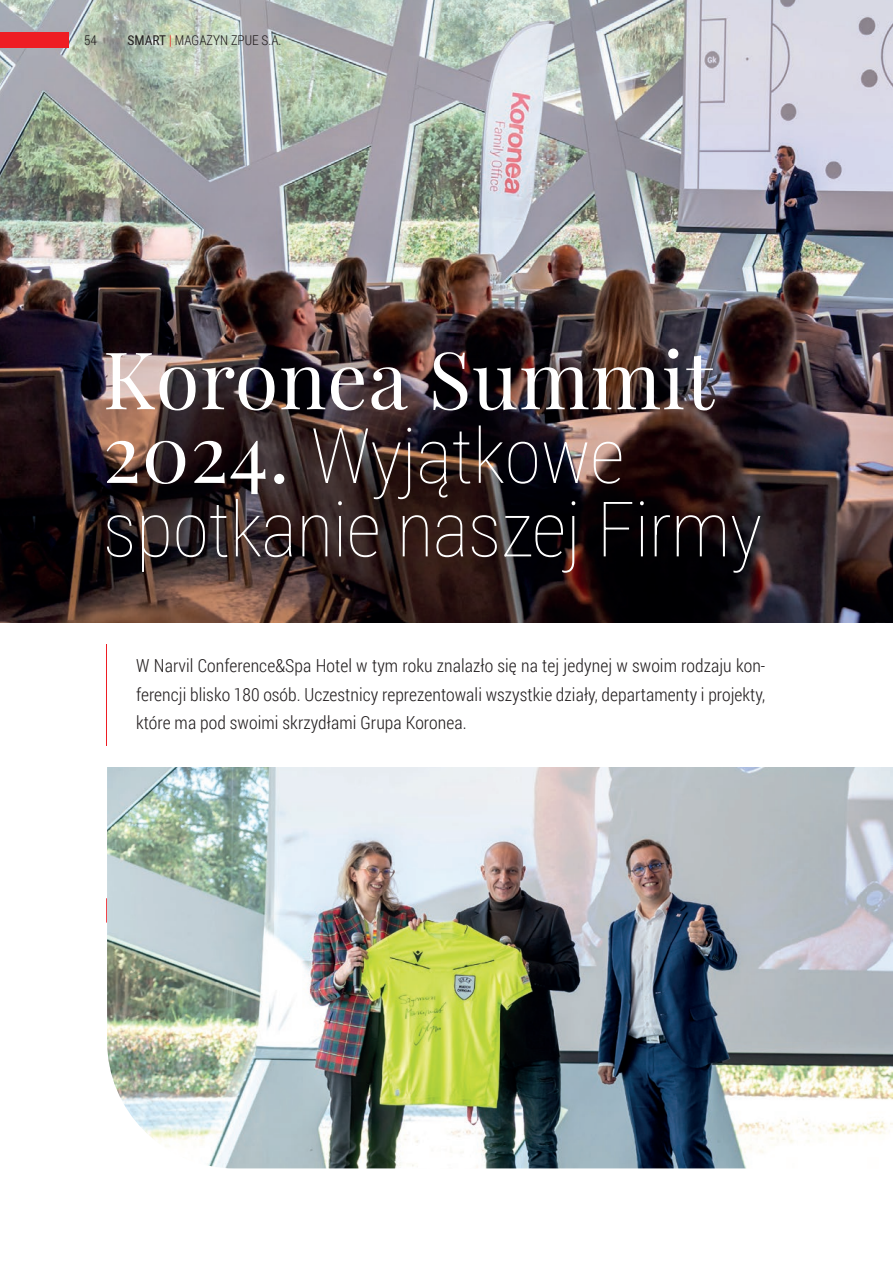
<style>
.page{position:relative;width:893px;height:1263px;background:#fff}
.page>*{position:absolute;margin:0;border:0;box-sizing:border-box;transform-origin:0 0}
.t1{font:79.5px "Playfair Display";letter-spacing:.01em;color:#fff}
.t2{font:100 76.5px/73.5px "Roboto Condensed";letter-spacing:-.01em;color:#fff}
.t3{font:300 18px/28.5px "Roboto Condensed";letter-spacing:.005em;color:#231f20;text-align:justify}
.t4{font:300 13.5px "Roboto Condensed";color:#231f20}
.s1{font-weight:400}
.s2{color:#ee1d23}
.s3{font-family:"Playfair Display";font-weight:400;font-size:79.5px}
</style>
<div class="page">
<img style="left:0;top:0;width:893px;height:623px">
<div style="left:0;top:33px;width:68px;height:15px;background:#ee1d23"></div>
<hr style="left:106px;top:644px;width:1px;height:102px;background:#ee1d23">
<svg style="left:106px;top:898px;width:1px;height:24px"></svg>
<img style="left:107px;top:767px;width:786px;height:401px">
<p class="t4" style="left:84px;top:31px;width:14px">54</p>
<p class="t4" style="left:128px;top:31px;width:155px"><span class="s1">SMART</span> <span class="s2">|</span> MAGAZYN ZPUE S.A.</p>
<h1 class="t1" style="left:103px;top:317px;width:613px">Koronea Summit</h1>
<h2 class="t2" style="left:103px;top:416px;width:661px"><span class="s3">2024.</span> Wyjątkowe spotkanie naszej Firmy</h2>
<p class="t3" style="left:136px;top:651px;width:631px">W Narvil Conference&amp;Spa Hotel w tym roku znalazło się na tej jedynej w swoim rodzaju kon&shy;ferencji blisko 180 osób. Uczestnicy reprezentowali wszystkie działy, departamenty i projekty, które ma pod swoimi skrzydłami Grupa Koronea.</p>
</div>
